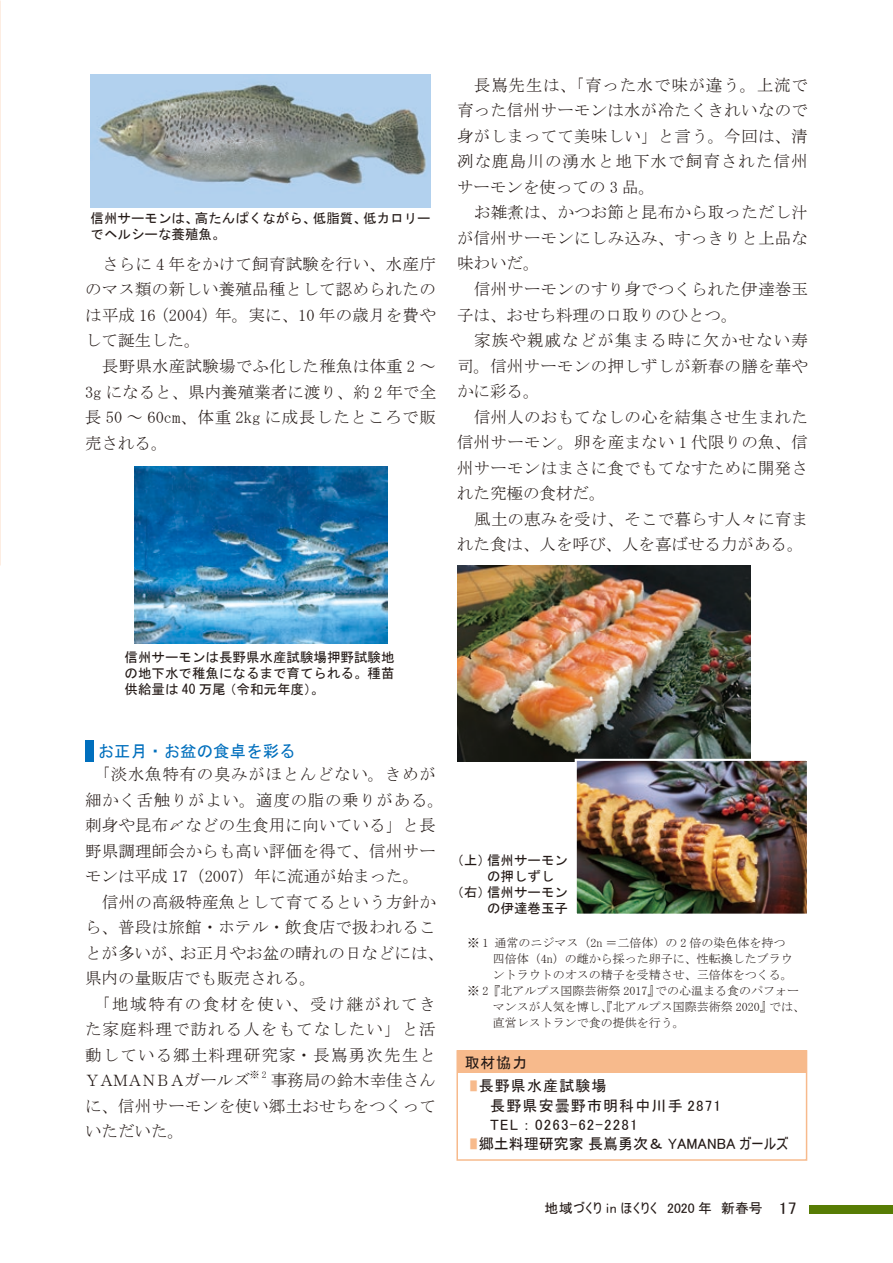
<style>
.page{position:relative;width:893px;height:1263px;background:#fff}
.page>*{position:absolute;margin:0;border:0;box-sizing:border-box;transform-origin:0 0}
.t1{font:16.5px/25.5px "MS Mincho";letter-spacing:.015em;color:#231916;text-align:justify}
.t2{font:16.5px "MS Mincho";letter-spacing:.065em;color:#231916}
.t3{font:16.5px "MS Mincho";letter-spacing:.07em;color:#231916}
.t4{font:16.5px "MS Mincho";letter-spacing:.1em;color:#231916}
.t5{font:16.5px "MS Gothic";color:#006fbd}
.t6{font:16.5px "MS Mincho";letter-spacing:-.05em;color:#231916;scale:.9 1}
.t7{font:15px/19.2px "MS UI Gothic";letter-spacing:.075em;color:#231916}
.t8{font:15px "MS UI Gothic";color:#231916}
.t9{font:13.8px "MS UI Gothic";letter-spacing:.05em;color:#231916}
.t10{font:13.5px/15.9px "MS Gothic";color:#231916}
.t11{font:12px "MS Mincho";color:#231916}
.t12{font:9.6px "MS Mincho";color:#231916}
.s1{color:#f7ba8c}
.s2{font-family:"MS Gothic";font-size:14.85px}
</style>
<div class="page">
<div style="left:809px;top:1205px;width:84px;height:9px;background:#577c04"></div>
<div style="left:85px;top:740px;width:9px;height:22px;background:#006fbd"></div>
<div style="left:456px;top:1050px;width:351px;height:111px;border:1px solid #f7ba8c"></div>
<div style="left:457px;top:1050px;width:350px;height:22px;background:#f7ba8c"></div>
<img style="left:91px;top:75px;width:340px;height:133px">
<img style="left:134px;top:466px;width:253px;height:177px">
<img style="left:457px;top:566px;width:294px;height:195px">
<img style="left:578px;top:762px;width:228px;height:151px">
<div style="left:575px;top:759px;width:234px;height:157px;border:2px solid #fff"></div>
<p class="t10" style="left:91px;top:210px;width:342px">信州サーモンは、高たんぱくながら、低脂質、低カロリーでヘルシーな養殖魚。</p>
<p class="t1" style="left:85px;top:251px;width:352px;text-indent:17px">さらに 4 年をかけて飼育試験を行い、水産庁のマス類の新しい養殖品種として認められたのは平成 16（2004）年。実に、10 年の歳月を費やして誕生した。</p>
<p class="t1" style="left:85px;top:353px;width:352px;text-indent:17px">長野県水産試験場でふ化した稚魚は体重 2 ～3g になると、県内養殖業者に渡り、約 2 年で全長 50 ～ 60cm、体重 2kg に成長したところで販売される。</p>
<p class="t1" style="left:457px;top:72px;width:352px;text-indent:17px">長嶌先生は、「育った水で味が違う。上流で育った信州サーモンは水が冷たくきれいなので身がしまってて美味しい」と言う。今回は、清冽な鹿島川の湧水と地下水で飼育された信州サーモンを使っての 3 品。</p>
<p class="t1" style="left:457px;top:200px;width:352px;text-indent:17px">お雑煮は、かつお節と昆布から取っただし汁が信州サーモンにしみ込み、すっきりと上品な味わいだ。</p>
<p class="t1" style="left:457px;top:276px;width:352px;text-indent:17px">信州サーモンのすり身でつくられた伊達巻玉子は、おせち料理の口取りのひとつ。</p>
<p class="t1" style="left:457px;top:327px;width:352px;text-indent:17px">家族や親戚などが集まる時に欠かせない寿司。信州サーモンの押しずしが新春の膳を華やかに彩る。</p>
<p class="t1" style="left:457px;top:404px;width:352px;text-indent:17px">信州人のおもてなしの心を結集させ生まれた信州サーモン。卵を産まない 1 代限りの魚、信州サーモンはまさに食でもてなすために開発された究極の食材だ。</p>
<p class="t1" style="left:457px;top:506px;width:352px;text-align:right">風土の恵みを受け、そこで暮らす人々に育まれた食は、人を呼び、人を喜ばせる力がある。</p>
<p class="t10" style="left:125px;top:649px;width:271px;text-align:justify">信州サーモンは長野県水産試験場押野試験地の地下水で稚魚になるまで育てられる。種苗供給量は 40 万尾（令和元年度）。</p>
<p class="t5" style="left:98px;top:743px;width:200px">お正月・お盆の食卓を彩る</p>
<p class="t1" style="left:85px;top:761px;width:360px;text-align:left;text-indent:9px">「淡水魚特有の臭みがほとんどない。きめが細かく舌触りがよい。適度の脂の乗りがある。刺身や昆布〆などの生食用に向いている」と長野県調理師会からも高い評価を得て、信州サーモンは平成 17（2007）年に流通が始まった。</p>
<p class="t1" style="left:102px;top:889px;width:335px">信州の高級特産魚として育てるという方針か</p>
<p class="t1" style="left:85px;top:914px;width:352px">ら、普段は旅館・ホテル・飲食店で扱われるこ</p>
<p class="t1" style="left:85px;top:940px;width:361px">とが多いが、お正月やお盆の晴れの日などには、</p>
<p class="t1" style="left:85px;top:966px;width:232px">県内の量販店でも販売される。</p>
<p class="t4" style="left:94px;top:996px;width:344px">「地域特有の食材を使い、受け継がれてき</p>
<p class="t2" style="left:85px;top:1021px;width:352px">た家庭料理で訪れる人をもてなしたい」と活</p>
<p class="t3" style="left:85px;top:1047px;width:352px">動している郷土料理研究家・長嶌勇次先生と</p>
<p class="t6" style="left:85px;top:1072px;width:185px">ＹＡＭＡＮＢＡガールズ</p>
<p class="t12" style="left:250px;top:1070px;width:18px">※2</p>
<p class="t1" style="left:85px;top:1068px;width:352px;text-indent:186px">事務局の鈴木幸佳さんに、信州サーモンを使い郷土おせちをつくっていただいた。</p>
<p class="t10" style="left:451px;top:852px;width:119px">（上）信州サーモン</p>
<p class="t10" style="left:487px;top:868px;width:69px">の押しずし</p>
<p class="t10" style="left:451px;top:884px;width:119px">（右）信州サーモン</p>
<p class="t10" style="left:487px;top:900px;width:82px">の伊達巻玉子</p>
<p class="t11" style="left:467px;top:937px;width:319px">※ 1 通常のニジマス（2n ＝二倍体）の 2 倍の染色体を持つ</p>
<p class="t11" style="left:493px;top:953px;width:301px">四倍体（4n）の雌から採った卵子に、性転換したブラウ</p>
<p class="t11" style="left:493px;top:969px;width:301px">ントラウトのオスの精子を受精させ、三倍体をつくる。</p>
<p class="t11" style="left:467px;top:985px;width:333px">※ 2 『北アルプス国際芸術祭 2017』での心温まる食のパフォー</p>
<p class="t11" style="left:493px;top:1001px;width:314px">マンスが人気を博し、『北アルプス国際芸術祭 2020』では、</p>
<p class="t11" style="left:493px;top:1017px;width:193px">直営レストランで食の提供を行う。</p>
<p class="t7" style="left:465px;top:1053px;width:64px">取材協力</p>
<p class="t7" style="left:490px;top:1076px;width:232px;text-indent:-21px"><span class="s1">■</span>長野県水産試験場<br>長野県安曇野市明科中川手 2871<br>TEL ： 0263-62-2281</p>
<p class="t8" style="left:469px;top:1136px;width:321px"><span class="s1">■</span>郷土料理研究家 長嶌勇次＆ YAMANBA ガールズ</p>
<p class="t9" style="left:545px;top:1201px;width:254px">地域づくり in ほくりく　2020 年　新春号 <span class="s2">17</span></p>
</div>
